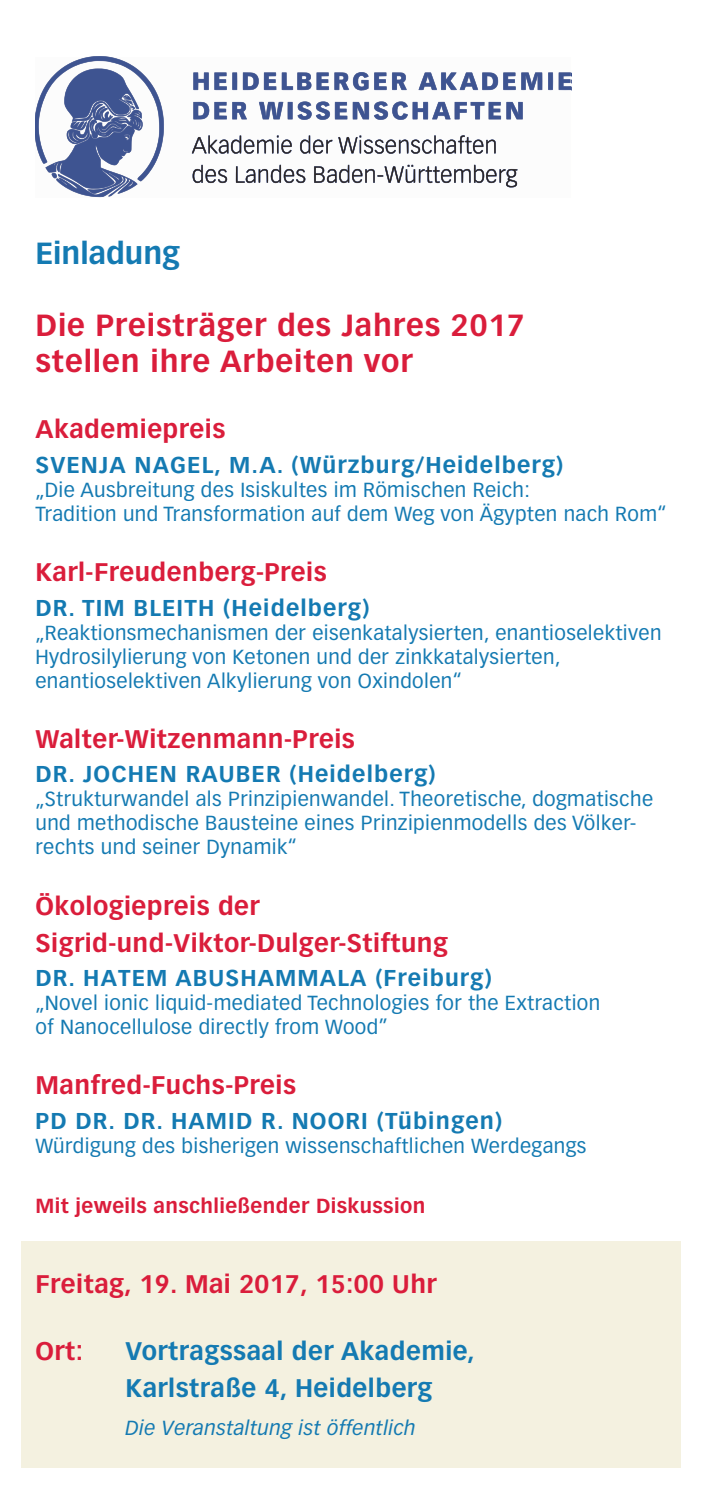
<style>
.page{position:relative;width:702px;height:1489px;background:#fff}
.page>*{position:absolute;margin:0;border:0;box-sizing:border-box;transform-origin:0 0}
.t1{font:700 30px/36px "Vectora LT Pro";letter-spacing:.03em;color:#da1d3b}
.t2{font:700 30px "Vectora LT Pro";color:#147ab2}
.t3{font:700 25px/37px "Vectora LT Pro";letter-spacing:.02em;color:#da1d3b}
.t4{font:700 25px/37px "Vectora LT Pro";letter-spacing:.02em;color:#147ab2}
.t5{font:700 22.5px "Vectora LT Pro";letter-spacing:.05em;color:#147ab2}
.t6{font:20px/24px "Vectora LT Pro";letter-spacing:.02em;color:#147ab2}
.t7{font:700 20px "Vectora LT Pro";letter-spacing:.02em;color:#da1d3b}
.t8{font:italic 20px "Vectora LT Pro";letter-spacing:.02em;color:#147ab2}
</style>
<div class="page">
<div style="left:21px;top:1240px;width:659px;height:227px;background:#f4f1e0"></div>
<svg style="left:35px;top:57px;width:536px;height:140px"></svg>
<svg style="left:192px;top:135px;width:325px;height:52px"></svg>
<h1 class="t2" style="left:35px;top:235px;width:146px">Einladung</h1>
<h1 class="t1" style="left:35px;top:308px;width:491px">Die Preisträger des Jahres 2017 stellen ihre Arbeiten vor</h1>
<p class="t3" style="left:35px;top:411px;width:191px">Akademiepreis</p>
<p class="t5" style="left:35px;top:451px;width:529px">SVENJA NAGEL, M.A. (Würzburg/Heidelberg)</p>
<p class="t6" style="left:35px;top:478px;width:632px">„Die Ausbreitung des Isiskultes im Römischen Reich:<br>Tradition und Transformation auf dem Weg von Ägypten nach Rom“</p>
<p class="t3" style="left:35px;top:553px;width:293px">Karl-Freudenberg-Preis</p>
<p class="t5" style="left:35px;top:594px;width:335px">DR. TIM BLEITH (Heidelberg)</p>
<p class="t6" style="left:35px;top:620px;width:627px">„Reaktionsmechanismen der eisenkatalysierten, enantioselektiven<br>Hydrosilylierung von Ketonen und der zinkkatalysierten, enantioselektiven Alkylierung von Oxindolen“</p>
<p class="t3" style="left:35px;top:720px;width:321px">Walter-Witzenmann-Preis</p>
<p class="t5" style="left:35px;top:760px;width:402px">DR. JOCHEN RAUBER (Heidelberg)</p>
<p class="t6" style="left:35px;top:787px;width:619px">„Strukturwandel als Prinzipienwandel. Theoretische, dogmatische und methodische Bausteine eines Prinzipienmodells des Völker&shy;rechts und seiner Dynamik“</p>
<p class="t3" style="left:35px;top:887px;width:414px">Ökologiepreis der<br>Sigrid-und-Viktor-Dulger-Stiftung</p>
<p class="t5" style="left:35px;top:964px;width:458px">DR. HATEM ABUSHAMMALA (Freiburg)</p>
<p class="t6" style="left:35px;top:991px;width:566px">„Novel ionic liquid-mediated Technologies for the Extraction of Nanocellulose directly from Wood”</p>
<p class="t3" style="left:35px;top:1066px;width:262px">Manfred-Fuchs-Preis</p>
<p class="t5" style="left:35px;top:1106px;width:468px">PD DR. DR. HAMID R. NOORI (Tübingen)</p>
<p class="t6" style="left:35px;top:1133px;width:552px">Würdigung des bisherigen wissenschaftlichen Werdegangs</p>
<p class="t7" style="left:35px;top:1193px;width:391px">Mit jeweils anschließender Diskussion</p>
<p class="t3" style="left:35px;top:1265px;width:403px">Freitag, 19. Mai 2017, 15:00 Uhr</p>
<p class="t3" style="left:35px;top:1332px;width:49px">Ort:</p>
<p class="t4" style="left:125px;top:1332px;width:351px">Vortragssaal der Akademie,<br>Karlstraße 4, Heidelberg</p>
<p class="t8" style="left:125px;top:1415px;width:292px">Die Veranstaltung ist öffentlich</p>
</div>
